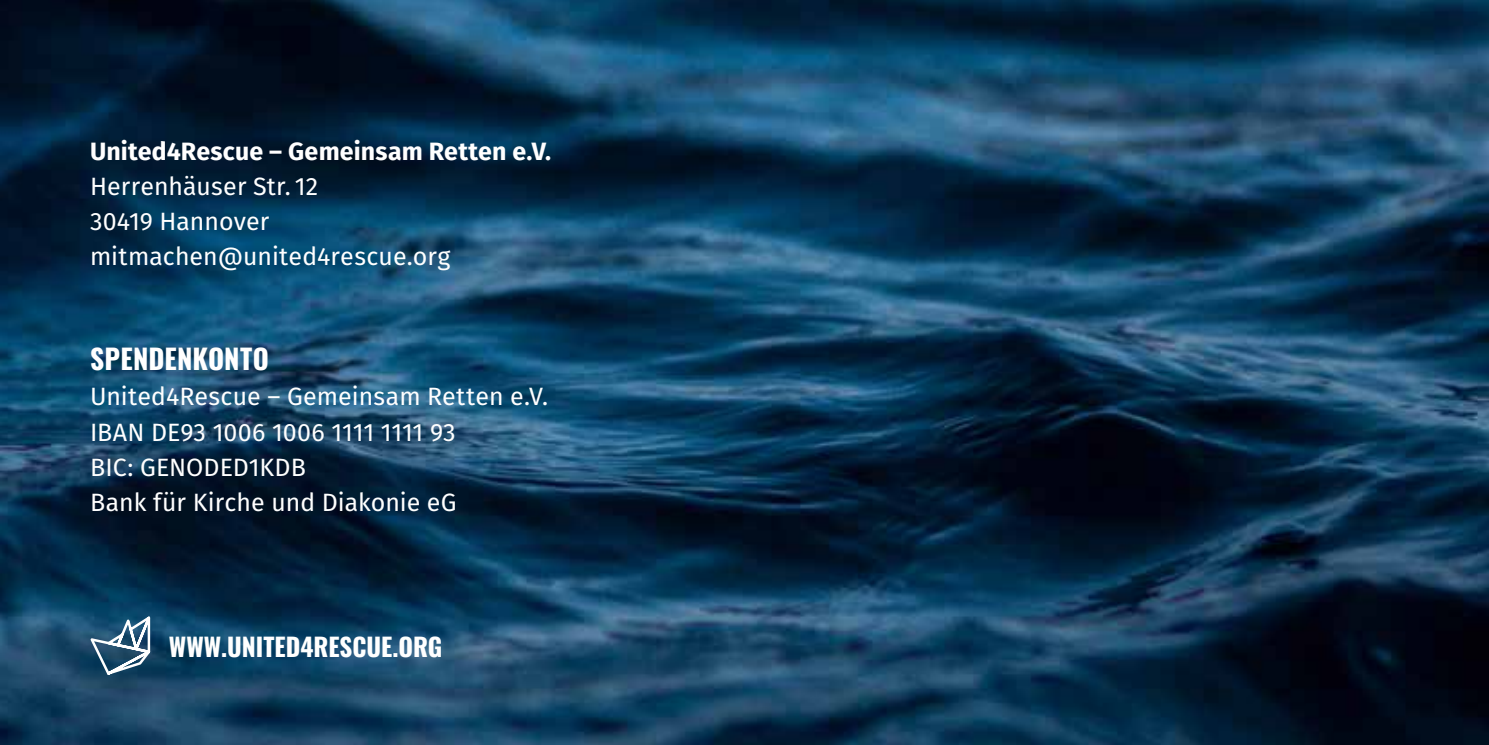
<style>
.page{position:relative;width:1489px;height:745px;background:#fff}
.page>*{position:absolute;margin:0;border:0;box-sizing:border-box;transform-origin:0 0}
.t1{font:700 27.5px "Oswald";letter-spacing:.01em;color:#fff}
.t2{font:25px/35px "Fira Sans";letter-spacing:.005em;color:#fff}
.t3{font:700 25px "Fira Sans";letter-spacing:.01em;color:#fff}
.t4{font:700 25px "Oswald";color:#fff}
</style>
<div class="page">
<img style="left:0;top:0;width:1488px;height:744px">
<svg style="left:87px;top:604px;width:71px;height:72px;background:#3a6581"></svg>
<p class="t3" style="left:90px;top:130px;width:462px">United4Rescue – Gemeinsam Retten e.V.</p>
<p class="t2" style="left:90px;top:168px;width:362px">Herrenhäuser Str. 12<br>30419 Hannover mitmachen@united4rescue.org</p>
<p class="t1" style="left:90px;top:334px;width:180px">SPENDENKONTO</p>
<p class="t2" style="left:90px;top:378px;width:459px">United4Rescue – Gemeinsam Retten e.V.<br>IBAN DE93 1006 1006 1111 1111 93<br>BIC: GENODED1KDB<br>Bank für Kirche und Diakonie eG</p>
<p class="t4" style="left:169px;top:624px;width:275px">WWW.UNITED4RESCUE.ORG</p>
</div>
